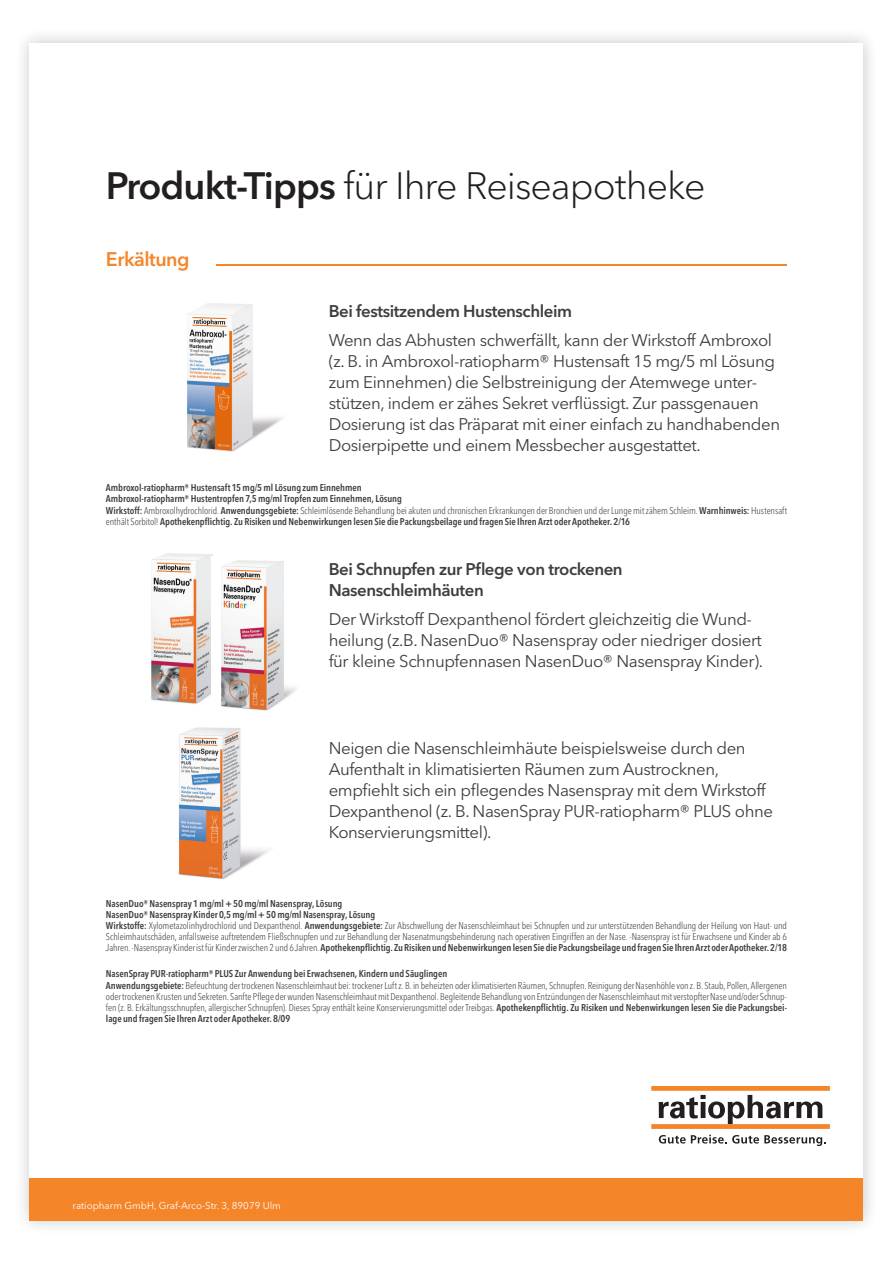
<style>
.page{position:relative;width:893px;height:1263px;background:#fff}
.page>*{position:absolute;margin:0;border:0;box-sizing:border-box;transform-origin:0 0}
.t1{font:300 37.8px "Avenir Next LT Pro";letter-spacing:-.025em;color:#231f20}
.t2{font:600 19.65px "Avenir Next LT Pro";letter-spacing:-.025em;color:#f58529}
.t3{font:16.8px/21px "Avenir Next LT Pro";letter-spacing:-.025em;color:#3e3e3f}
.t4{font:600 16.8px/21px "Avenir Next LT Pro";letter-spacing:-.025em;color:#3e3e3f}
.t5{font:300 condensed 9.75px/11.2px "Avenir Next LT Pro";letter-spacing:-.01em;color:#3e3e3f}
.t6{font:600 condensed 9.75px/11.2px "Avenir Next LT Pro";letter-spacing:-.005em;color:#3e3e3f}
.t7{font:9.75px "Avenir Next LT Pro";color:#fff}
.s1{font-weight:600}
.s2{font-weight:300}
</style>
<div class="page">
<div style="left:14px;top:27px;width:865px;height:1209px;background:#231f20;opacity:.25"></div>
<div style="left:30px;top:43px;width:833px;height:1177px;background:#fff"></div>
<div style="left:30px;top:1177px;width:833px;height:43px;background:#f58529"></div>
<img style="left:178px;top:727px;width:90px;height:152px">
<img style="left:151px;top:553px;width:62px;height:151px">
<img style="left:212px;top:557px;width:85px;height:154px">
<img style="left:187px;top:303px;width:95px;height:149px">
<hr style="left:217px;top:264px;width:570px;height:2px;background:#f58529">
<svg style="left:659px;top:1135px;width:167px;height:11px"></svg>
<svg style="left:659px;top:1095px;width:163px;height:29px"></svg>
<div style="left:651px;top:1124px;width:179px;height:5px;background:#f58529"></div>
<div style="left:651px;top:1086px;width:179px;height:5px;background:#f58529"></div>
<p class="t1" style="left:106px;top:163px;width:601px"><span class="s1">Produkt-Tipps</span> für Ihre Reiseapotheke</p>
<p class="t2" style="left:106px;top:247px;width:85px">Erkältung</p>
<p class="t3" style="left:329px;top:297px;width:445px;line-height:29px"><span class="s1">Bei festsitzendem Hustenschleim<br></span>Wenn das Abhusten schwerfällt, kann der Wirkstoff Ambroxol</p>
<p class="t3" style="left:329px;top:351px;width:453px">(z. B. in Ambroxol-ratiopharm® Hustensaft 15 mg/5 ml Lösung zum Einnehmen) die Selbstreinigung der Atemwege unter&shy;stützen, indem er zähes Sekret verflüssigt. Zur passgenauen Dosierung ist das Präparat mit einer einfach zu handhabenden Dosierpipette und einem Messbecher ausgestattet.</p>
<p class="t6" style="left:106px;top:482px;width:682px">Ambroxol-ratiopharm® Hustensaft 15 mg/5 ml Lösung zum Einnehmen<br>Ambroxol-ratiopharm® Hustentropfen 7,5 mg/ml Tropfen zum Einnehmen, Lösung<br>Wirkstoff: <span class="s2">Ambroxolhydrochlorid.</span> Anwendungsgebiete: <span class="s2">Schleimlösende Behandlung bei akuten und chronischen Erkrankungen der Bronchien und der Lunge mit zähem Schleim.</span> Warnhinweis: <span class="s2">Hustensaft enthält Sorbitol!</span> Apothekenpflichtig. Zu Risiken und Nebenwirkungen lesen Sie die Packungsbeilage und fragen Sie Ihren Arzt oder Apotheker. 2/16</p>
<p class="t4" style="left:329px;top:558px;width:295px">Bei Schnupfen zur Pflege von trockenen<br>Nasenschleimhäuten</p>
<p class="t3" style="left:329px;top:608px;width:436px">Der Wirkstoff Dexpanthenol fördert gleichzeitig die Wund&shy;heilung (z.B. NasenDuo® Nasenspray oder niedriger dosiert für kleine Schnupfennasen NasenDuo® Nasenspray Kinder).</p>
<p class="t3" style="left:329px;top:737px;width:446px">Neigen die Nasenschleimhäute beispielsweise durch den Aufenthalt in klimatisierten Räumen zum Austrocknen, empfiehlt sich ein pflegendes Nasenspray mit dem Wirkstoff Dexpanthenol (z. B. NasenSpray PUR-ratiopharm® PLUS ohne Konservierungsmittel).</p>
<p class="t5" style="left:106px;top:897px;width:683px"><span class="s1">NasenDuo® Nasenspray 1 mg/ml + 50 mg/ml Nasenspray, Lösung<br>NasenDuo® Nasenspray Kinder 0,5 mg/ml + 50 mg/ml Nasenspray, Lösung<br>Wirkstoffe:</span> Xylometazolinhydrochlorid und Dexpanthenol. <span class="s1">Anwendungsgebiete:</span> Zur Abschwellung der Nasenschleimhaut bei Schnupfen und zur unterstützenden Behandlung der Heilung von Haut- und Schleimhautschäden, anfallsweise auftretendem Fließschnupfen und zur Behandlung der Nasenatmungsbehinderung nach operativen Eingriffen an der Nase. -Nasenspray ist für Erwachsene und Kinder ab 6<br>Jahren. -Nasenspray Kinder ist für Kinder zwischen 2 und 6 Jahren. <span class="s1">Apothekenpflichtig. Zu Risiken und Nebenwirkungen lesen Sie die Packungsbeilage und fragen Sie Ihren Arzt oder Apotheker. 2/18</span></p>
<p class="t5" style="left:106px;top:968px;width:682px"><span class="s1">NasenSpray PUR-ratiopharm® PLUS Zur Anwendung bei Erwachsenen, Kindern und Säuglingen<br>Anwendungsgebiete:</span> Befeuchtung der trockenen Nasenschleimhaut bei: trockener Luft z. B. in beheizten oder klimatisierten Räumen, Schnupfen. Reinigung der Nasenhöhle von z. B. Staub, Pollen, Allergenen oder trockenen Krusten und Sekreten. Sanfte Pflege der wunden Nasenschleimhaut mit Dexpanthenol. Begleitende Behandlung von Entzündungen der Nasenschleimhaut mit verstopfter Nase und/oder Schnup&shy;fen (z. B. Erkältungsschnupfen, allergischer Schnupfen). Dieses Spray enthält keine Konservierungsmittel oder Treibgas. <span class="s1">Apothekenpflichtig. Zu Risiken und Nebenwirkungen lesen Sie die Packungsbei&shy;lage und fragen Sie Ihren Arzt oder Apotheker. 8/09</span></p>
<p class="t7" style="left:73px;top:1199px;width:210px">ratiopharm GmbH, Graf-Arco-Str. 3, 89079 Ulm</p>
</div>
